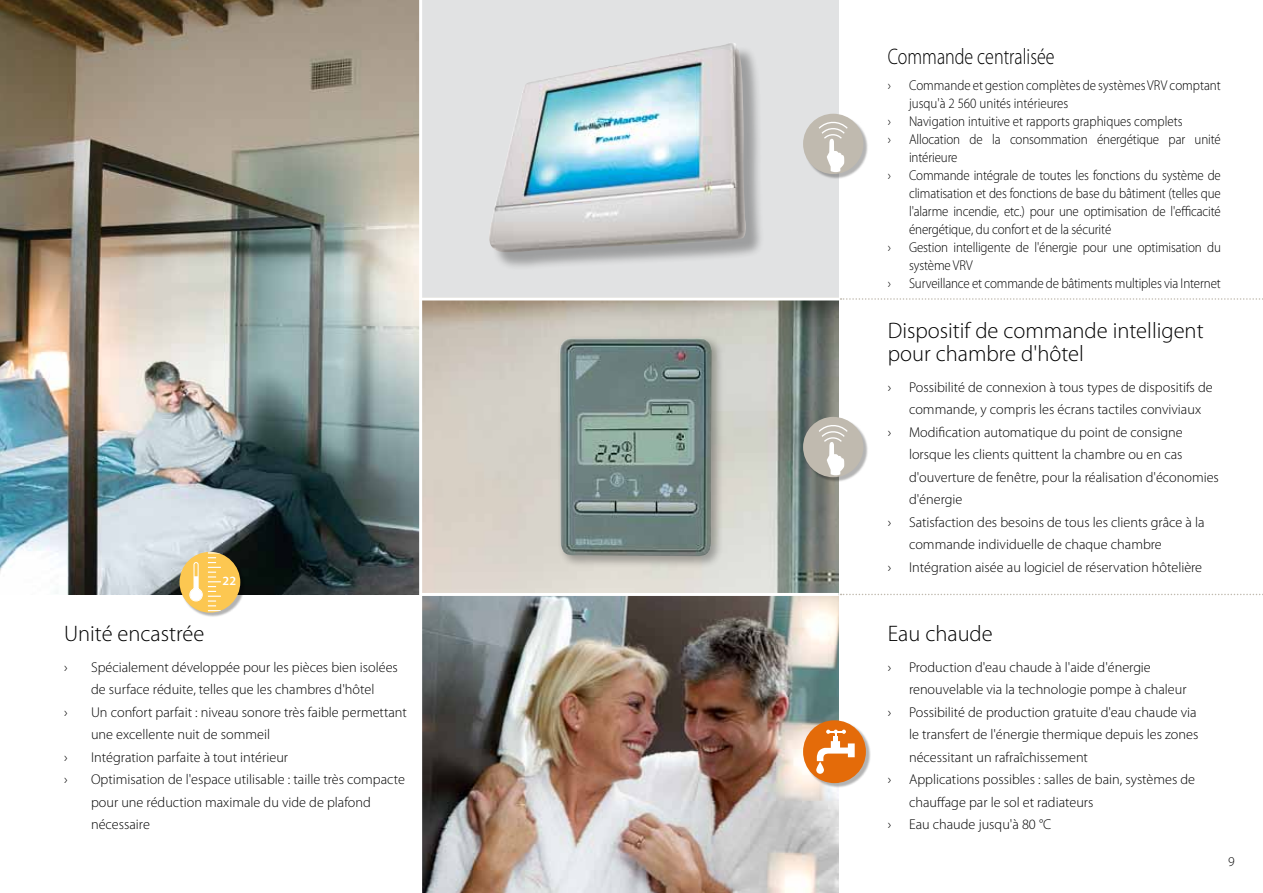
<style>
.page{position:relative;width:1263px;height:893px;background:#fff}
.page>*{position:absolute;margin:0;border:0;box-sizing:border-box;transform-origin:0 0}
.t1{font:300 22.5px/22.5px "Myriad Pro";color:#000}
.t2{font:300 22.5px "Myriad Pro";color:#000;scale:.8 1}
.t3{font:300 14.25px/22.5px "Myriad Pro";color:#000}
.t4{font:300 14.25px/18px "Myriad Pro";color:#000;scale:.91 1}
.t5{font:300 13.5px "Myriad Pro";color:#000}
.t6{font:600 12.6px "Myriad Pro";color:#fff}
</style>
<div class="page">
<div style="left:420px;top:0;width:419px;height:297px;background:#e1e2e3"></div>
<div style="left:491px;top:45px;width:273px;height:226px;background:#000;opacity:.3"></div>
<img style="left:489px;top:43px;width:257px;height:209px">
<img style="left:0;top:0;width:419px;height:595px">
<img style="left:422px;top:300px;width:417px;height:593px">
<hr style="left:419px;top:0;width:3px;height:893px;background:#fff">
<hr style="left:420px;top:593px;width:419px;height:3px;background:#fff">
<div style="left:556px;top:334px;width:168px;height:235px;background:#000;opacity:.3"></div>
<img style="left:560px;top:338px;width:151px;height:218px">
<div style="left:804px;top:721px;width:67px;height:67px;background:#000;opacity:.3"></div>
<div style="left:803px;top:720px;width:63px;height:63px;background:#e46b09;border-radius:50%"></div>
<svg style="left:817px;top:730px;width:38px;height:31px"></svg>
<svg style="left:816px;top:762px;width:8px;height:12px"></svg>
<div style="left:804px;top:115px;width:64px;height:64px;background:#000;opacity:.3"></div>
<div style="left:803px;top:114px;width:60px;height:60px;background:#c0baaf;border-radius:50%"></div>
<svg style="left:817px;top:121px;width:32px;height:51px"></svg>
<div style="left:804px;top:418px;width:64px;height:64px;background:#000;opacity:.3"></div>
<div style="left:803px;top:417px;width:60px;height:60px;background:#c0baaf;border-radius:50%"></div>
<svg style="left:817px;top:425px;width:32px;height:50px"></svg>
<div style="left:180px;top:553px;width:65px;height:65px;background:#000;opacity:.3"></div>
<div style="left:179px;top:552px;width:61px;height:61px;background:#fcc751;border-radius:50%"></div>
<svg style="left:189px;top:552px;width:32px;height:59px"></svg>
<svg style="left:840px;top:594px;width:423px;height:1px"></svg>
<svg style="left:840px;top:298px;width:423px;height:2px"></svg>
<p class="t6" style="left:223px;top:573px;width:15px">22</p>
<h1 class="t1" style="left:64px;top:622px;width:142px">Unité encastrée</h1>
<p class="t3" style="left:64px;top:656px;width:5px">›</p>
<p class="t3" style="left:91px;top:656px;width:308px">Spécialement développée pour les pièces bien isolées de surface réduite, telles que les chambres d'hôtel</p>
<p class="t3" style="left:64px;top:701px;width:5px">›</p>
<p class="t3" style="left:91px;top:701px;width:317px">Un confort parfait : niveau sonore très faible permettant une excellente nuit de sommeil</p>
<p class="t3" style="left:64px;top:746px;width:5px">›</p>
<p class="t3" style="left:91px;top:746px;width:199px">Intégration parfaite à tout intérieur</p>
<p class="t3" style="left:64px;top:768px;width:5px">›</p>
<p class="t3" style="left:91px;top:768px;width:315px">Optimisation de l'espace utilisable : taille très compacte pour une réduction maximale du vide de plafond nécessaire</p>
<h1 class="t2" style="left:888px;top:44px;width:210px">Commande centralisée</h1>
<p class="t4" style="left:888px;top:77px;width:5px">›</p>
<p class="t4" style="left:909px;top:77px;width:344px">Commande et gestion complètes de systèmes VRV comptant jusqu'à 2 560 unités intérieures</p>
<p class="t4" style="left:888px;top:113px;width:5px">›</p>
<p class="t4" style="left:909px;top:113px;width:302px">Navigation intuitive et rapports graphiques complets</p>
<p class="t4" style="left:888px;top:131px;width:5px">›</p>
<p class="t4" style="left:909px;top:131px;width:344px">Allocation de la consommation énergétique par unité intérieure</p>
<p class="t4" style="left:888px;top:167px;width:5px">›</p>
<p class="t4" style="left:909px;top:167px;width:344px;text-align:justify">Commande intégrale de toutes les fonctions du système de climatisation et des fonctions de base du bâtiment (telles que l'alarme incendie, etc.) pour une optimisation de l'efficacité énergétique, du confort et de la sécurité</p>
<p class="t4" style="left:888px;top:239px;width:5px">›</p>
<p class="t4" style="left:909px;top:239px;width:344px">Gestion intelligente de l'énergie pour une optimisation du système VRV</p>
<p class="t4" style="left:888px;top:275px;width:5px">›</p>
<p class="t4" style="left:909px;top:275px;width:344px">Surveillance et commande de bâtiments multiples via Internet</p>
<h1 class="t1" style="left:888px;top:320px;width:317px">Dispositif de commande intelligent pour chambre d'hôtel</h1>
<p class="t3" style="left:888px;top:376px;width:326px">› Possibilité de connexion à tous types de dispositifs de</p>
<p class="t3" style="left:909px;top:399px;width:294px">commande, y compris les écrans tactiles conviviaux</p>
<p class="t3" style="left:888px;top:421px;width:296px">› Modification automatique du point de consigne</p>
<p class="t3" style="left:909px;top:444px;width:275px">lorsque les clients quittent la chambre ou en cas</p>
<p class="t3" style="left:909px;top:466px;width:311px">d'ouverture de fenêtre, pour la réalisation d'économies</p>
<p class="t3" style="left:909px;top:489px;width:55px">d'énergie</p>
<p class="t3" style="left:888px;top:511px;width:318px">› Satisfaction des besoins de tous les clients grâce à la</p>
<p class="t3" style="left:909px;top:534px;width:254px">commande individuelle de chaque chambre</p>
<p class="t3" style="left:888px;top:556px;width:316px">› Intégration aisée au logiciel de réservation hôtelière</p>
<h1 class="t1" style="left:888px;top:622px;width:106px">Eau chaude</h1>
<p class="t3" style="left:888px;top:656px;width:265px">› Production d'eau chaude à l'aide d'énergie</p>
<p class="t3" style="left:909px;top:678px;width:279px">renouvelable via la technologie pompe à chaleur</p>
<p class="t3" style="left:888px;top:701px;width:310px">› Possibilité de production gratuite d'eau chaude via</p>
<p class="t3" style="left:909px;top:723px;width:291px">le transfert de l'énergie thermique depuis les zones</p>
<p class="t3" style="left:909px;top:746px;width:180px">nécessitant un rafraîchissement</p>
<p class="t3" style="left:888px;top:768px;width:309px">› Applications possibles : salles de bain, systèmes de</p>
<p class="t3" style="left:909px;top:791px;width:186px">chauffage par le sol et radiateurs</p>
<p class="t3" style="left:888px;top:813px;width:165px">› Eau chaude jusqu'à 80 °C</p>
<p class="t5" style="left:1228px;top:854px;width:8px">9</p>
</div>
